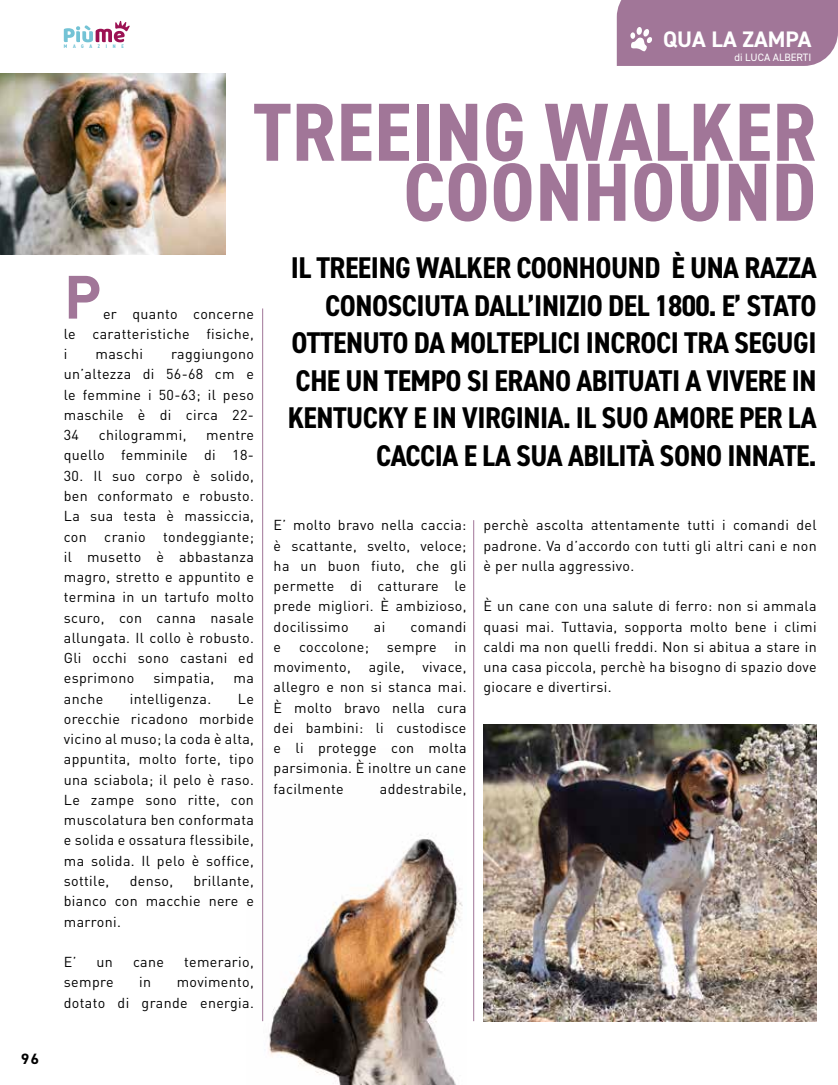
<style>
.page{position:relative;width:838px;height:1085px;background:#fff}
.page>*{position:absolute;margin:0;border:0;box-sizing:border-box;transform-origin:0 0}
.t1{font:700 condensed 82.5px/60px "DIN2014";letter-spacing:.01em;color:#a17698;text-align:right}
.t2{font:700 60px "DIN Pro";color:#a17698}
.t3{font:700 condensed 30px/37.5px "DIN2014";letter-spacing:-.015em;color:#000;text-align:right}
.t4{font:700 22.5px "DIN2014";color:#fff}
.t5{font:700 15px "DIN2014";color:#000}
.t6{font:14.25px/20.2px "DIN Pro";letter-spacing:.025em;color:#000;text-align:justify}
.t7{font:10.65px "DIN2014";color:#fff}
.t8{font:700 condensed 5.25px "DIN2014";letter-spacing:1.085em;color:#71c2d5}
</style>
<div class="page">
<svg style="left:64px;top:21px;width:66px;height:21px"></svg>
<img style="left:262px;top:748px;width:201px;height:336px">
<img style="left:483px;top:724px;width:333px;height:296px">
<img style="left:0;top:74px;width:225px;height:181px">
<hr style="left:262px;top:308px;width:1px;height:712px;background:#a17698">
<hr style="left:473px;top:520px;width:1px;height:500px;background:#a17698">
<div style="left:617px;top:0;width:220px;height:66px;background:#a17698"></div>
<img style="left:837px;top:0;width:1px;height:39px">
<p class="t5" style="left:21px;top:1048px;width:19px">96</p>
<p class="t8" style="left:64px;top:43px;width:62px">MAGAZINE</p>
<h3 class="t4" style="left:663px;top:25px;width:150px">QUA LA ZAMPA</h3>
<p class="t7" style="left:734px;top:51px;width:78px">di LUCA ALBERTI</p>
<h1 class="t1" style="left:253px;top:101px;width:564px">TREEING WALKER<br>COONHOUND</h1>
<p class="t3" style="left:288px;top:249px;width:530px">IL TREEING WALKER COONHOUND È UNA RAZZA CONOSCIUTA DALL’INIZIO DEL 1800. E’ STATO OTTENUTO DA MOLTEPLICI INCROCI TRA SEGUGI CHE UN TEMPO SI ERANO ABITUATI A VIVERE IN KENTUCKY E IN VIRGINIA. IL SUO AMORE PER LA CACCIA E LA SUA ABILITÀ SONO INNATE.</p>
<h2 class="t2" style="left:64px;top:247px;width:39px">P</h2>
<p class="t6" style="left:64px;top:302px;width:192px;text-indent:39px">er quanto concerne le caratteristiche fisiche, i</p>
<p class="t6" style="left:64px;top:342px;width:192px;text-indent:107px">raggiungono un’altezza di 56-68 cm e le femmine i 50-63; il peso maschile è di circa 22- 34</p>
<p class="t6" style="left:95px;top:342px;width:49px">maschi</p>
<p class="t6" style="left:99px;top:423px;width:89px">chilogrammi,</p>
<p class="t6" style="left:64px;top:423px;width:192px;text-align:right">mentre<br>quello femminile di 18-</p>
<p class="t6" style="left:64px;top:464px;width:192px">30. Il suo corpo è solido, ben conformato e robusto.<br>La sua testa è massiccia, con cranio tondeggiante; il musetto è abbastanza magro, stretto e appuntito e termina in un tartufo molto scuro, con canna nasale allungata. Il collo è robusto.<br>Gli occhi sono castani ed esprimono</p>
<p class="t6" style="left:483px;top:513px;width:335px">perchè ascolta attentamente tutti i comandi del padrone. Va d’accordo con tutti gli altri cani e non è per nulla aggressivo.</p>
<p class="t6" style="left:483px;top:594px;width:335px">È un cane con una salute di ferro: non si ammala quasi mai. Tuttavia, sopporta molto bene i climi caldi ma non quelli freddi. Non si abitua a stare in una casa piccola, perchè ha bisogno di spazio dove giocare e divertirsi.</p>
<p class="t6" style="left:274px;top:513px;width:194px">E’ molto bravo nella caccia: è scattante, svelto, veloce; ha un buon fiuto, che gli permette di catturare le prede migliori. È ambizioso, docilissimo</p>
<p class="t6" style="left:374px;top:615px;width:13px">ai</p>
<p class="t6" style="left:410px;top:615px;width:57px">comandi</p>
<p class="t6" style="left:274px;top:635px;width:9px">e</p>
<p class="t6" style="left:299px;top:635px;width:139px">coccolone; sempre</p>
<p class="t6" style="left:454px;top:635px;width:13px">in</p>
<p class="t6" style="left:274px;top:655px;width:79px">movimento,</p>
<p class="t6" style="left:369px;top:655px;width:37px">agile,</p>
<p class="t6" style="left:274px;top:655px;width:194px;text-indent:149px">vivace, allegro e non si stanca mai.<br>È molto bravo nella cura dei bambini: li custodisce e li protegge con molta parsimonia. È inoltre un cane facilmente</p>
<p class="t6" style="left:153px;top:666px;width:62px">simpatia,</p>
<p class="t6" style="left:233px;top:666px;width:22px">ma</p>
<p class="t6" style="left:64px;top:686px;width:41px">anche</p>
<p class="t6" style="left:130px;top:686px;width:83px">intelligenza.</p>
<p class="t6" style="left:64px;top:686px;width:192px;text-indent:174px">Le orecchie ricadono morbide vicino al muso; la coda è alta, appuntita, molto forte, tipo una sciabola; il pelo è raso.<br>Le zampe sono ritte, con muscolatura ben conformata e solida e ossatura flessibile, ma solida. Il pelo è soffice, sottile,</p>
<p class="t6" style="left:380px;top:776px;width:88px">addestrabile,</p>
<p class="t6" style="left:64px;top:869px;width:192px;text-indent:130px">brillante, bianco con macchie nere e marroni.</p>
<p class="t6" style="left:64px;top:950px;width:14px">E’</p>
<p class="t6" style="left:97px;top:950px;width:18px">un</p>
<p class="t6" style="left:133px;top:950px;width:33px">cane</p>
<p class="t6" style="left:184px;top:950px;width:71px">temerario,</p>
<p class="t6" style="left:64px;top:970px;width:51px">sempre</p>
<p class="t6" style="left:139px;top:970px;width:13px">in</p>
<p class="t6" style="left:130px;top:869px;width:45px">denso,</p>
<p class="t6" style="left:64px;top:970px;width:192px;text-align:right">movimento,<br>dotato di grande energia.</p>
</div>
